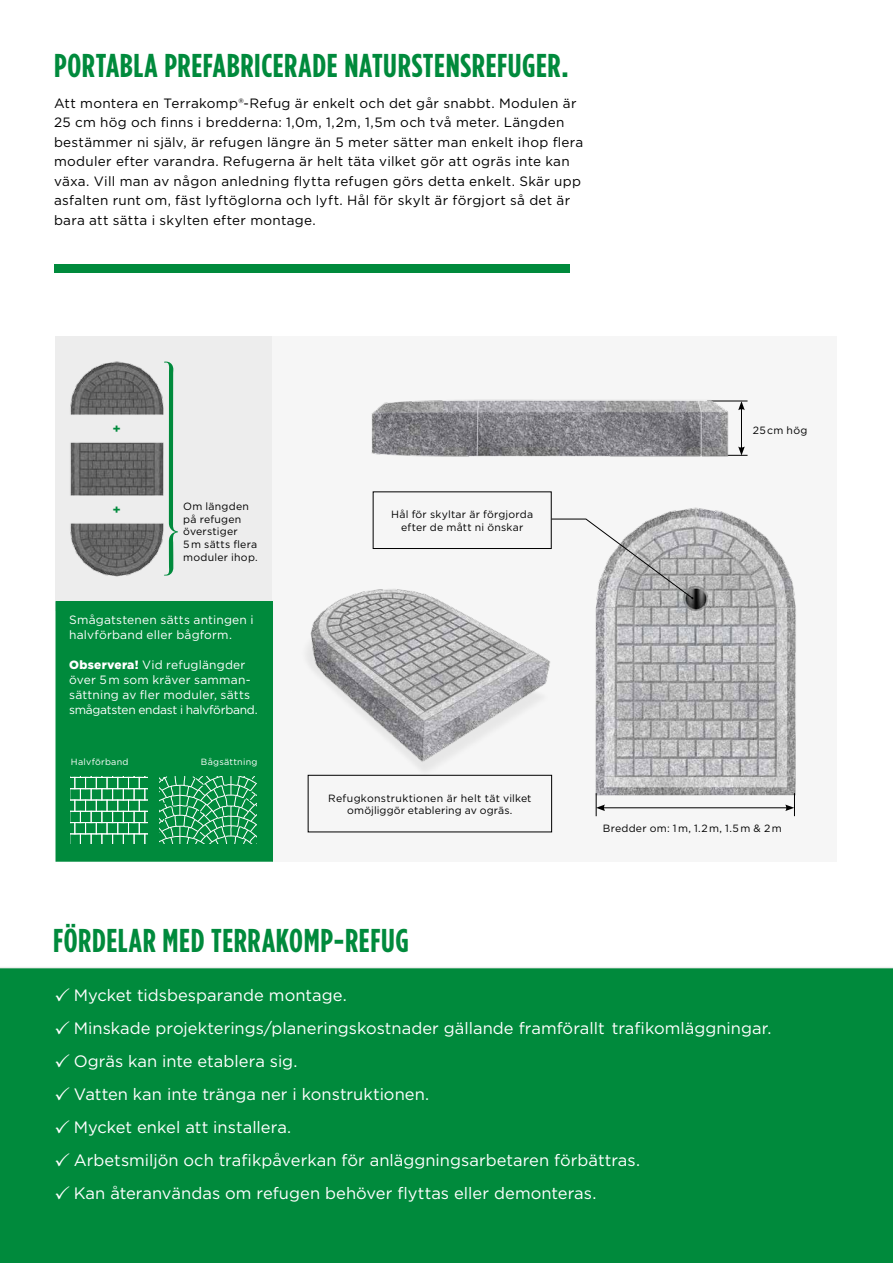
<style>
.page{position:relative;width:893px;height:1263px;background:#fff}
.page>*{position:absolute;margin:0;border:0;box-sizing:border-box;transform-origin:0 0}
.t1{font:700 33px "Gotham Condensed";letter-spacing:.02em;color:#008a3c}
.t2{font:16.5px/33px "Gotham";color:#fff}
.t3{font:700 15.45px "Gotham Condensed";color:#008a3c}
.t4{font:13.5px/19.5px "Gotham";letter-spacing:.025em;color:#000}
.t5{font:12px/15px "Gotham";letter-spacing:.015em;color:#fff}
.t6{font:10.5px/12.6px "Gotham";letter-spacing:.02em;color:#000;text-align:center}
.t7{font:9px "Gotham";letter-spacing:.025em;color:#fff}
.s1{font-weight:900}
</style>
<div class="page">
<div style="left:56px;top:336px;width:217px;height:274px;background:#ededed"></div>
<div style="left:272px;top:336px;width:565px;height:525px;background:#f6f6f6"></div>
<div style="left:0;top:967px;width:893px;height:296px;background:#008a3c"></div>
<div style="left:54px;top:264px;width:515px;height:9px;background:#008a3c"></div>
<div style="left:56px;top:602px;width:216px;height:259px;background:#008a3c"></div>
<div style="left:56px;top:601px;width:217px;height:260px;border:1px solid #008a3c"></div>
<svg style="left:159px;top:777px;width:98px;height:67px"></svg>
<svg style="left:71px;top:777px;width:77px;height:67px"></svg>
<svg style="left:164px;top:362px;width:14px;height:214px"></svg>
<img style="left:552px;top:507px;width:244px;height:303px">
<hr style="left:603px;top:807px;width:185px;height:1px;background:#000">
<svg style="left:596px;top:793px;width:9px;height:23px"></svg>
<svg style="left:785px;top:793px;width:10px;height:23px"></svg>
<hr style="left:709px;top:455px;width:38px;height:1px;background:#000">
<hr style="left:707px;top:401px;width:40px;height:1px;background:#000">
<img style="left:371px;top:399px;width:372px;height:58px">
<img style="left:570px;top:599px;width:3px;height:193px">
<img style="left:307px;top:589px;width:263px;height:207px">
<svg style="left:551px;top:518px;width:142px;height:81px"></svg>
<div style="left:373px;top:491px;width:179px;height:58px;border:1px solid #000"></div>
<div style="left:308px;top:775px;width:244px;height:57px;border:1px solid #000"></div>
<img style="left:70px;top:361px;width:94px;height:216px">
<svg style="left:56px;top:988px;width:13px;height:13px"></svg>
<svg style="left:56px;top:1021px;width:13px;height:13px"></svg>
<svg style="left:56px;top:1054px;width:13px;height:13px"></svg>
<svg style="left:56px;top:1087px;width:13px;height:13px"></svg>
<svg style="left:56px;top:1120px;width:13px;height:13px"></svg>
<svg style="left:56px;top:1153px;width:13px;height:13px"></svg>
<svg style="left:56px;top:1186px;width:13px;height:13px"></svg>
<h1 class="t1" style="left:54px;top:47px;width:516px">PORTABLA PREFABRICERADE NATURSTENSREFUGER.</h1>
<p class="t4" style="left:54px;top:93px;width:531px">Att montera en Terrakomp®-Refug är enkelt och det går snabbt. Modulen är 25 cm hög och finns i bredderna: 1,0m, 1,2m, 1,5m och två meter. Längden bestämmer ni själv, är refugen längre än 5 meter sätter man enkelt ihop flera moduler efter varandra. Refugerna är helt täta vilket gör att ogräs inte kan växa. Vill man av någon anledning flytta refugen görs detta enkelt. Skär upp asfalten runt om, fäst lyftöglorna och lyft. Hål för skylt är förgjort så det är bara att sätta i skylten efter montage.</p>
<p class="t3" style="left:108px;top:432px;width:8px;rotate:-90deg">+</p>
<p class="t3" style="left:108px;top:513px;width:8px;rotate:-90deg">+</p>
<p class="t6" style="left:183px;top:500px;width:76px;text-align:left">Om längden på refugen överstiger<br>5 m sätts flera moduler ihop.</p>
<p class="t5" style="left:69px;top:612px;width:186px">Smågatstenen sätts antingen i halvförband eller bågform.</p>
<p class="t5" style="left:69px;top:657px;width:190px"><span class="s1">Observera!</span> Vid refuglängder över 5 m som kräver samman&shy;sättning av fler moduler, sätts smågatsten endast i halvförband.</p>
<p class="t7" style="left:71px;top:756px;width:59px">Halvförband</p>
<p class="t7" style="left:201px;top:756px;width:58px">Bågsättning</p>
<p class="t6" style="left:391px;top:508px;width:144px">Hål för skyltar är förgjorda efter de mått ni önskar</p>
<p class="t6" style="left:753px;top:424px;width:56px">25 cm hög</p>
<p class="t6" style="left:328px;top:791px;width:205px">Refugkonstruktionen är helt tät vilket omöjliggör etablering av ogräs.</p>
<p class="t6" style="left:603px;top:821px;width:180px">Bredder om: 1 m, 1.2 m, 1.5 m &amp; 2 m</p>
<h1 class="t1" style="left:53px;top:922px;width:357px">FÖRDELAR MED TERRAKOMP-REFUG</h1>
<p class="t2" style="left:74px;top:978px;width:699px">Mycket tidsbesparande montage.<br>Minskade projekterings/planeringskostnader gällande framförallt trafikomläggningar.<br>Ogräs kan inte etablera sig.<br>Vatten kan inte tränga ner i konstruktionen.<br>Mycket enkel att installera.<br>Arbetsmiljön och trafikpåverkan för anläggningsarbetaren förbättras.<br>Kan återanvändas om refugen behöver flyttas eller demonteras.</p>
</div>
